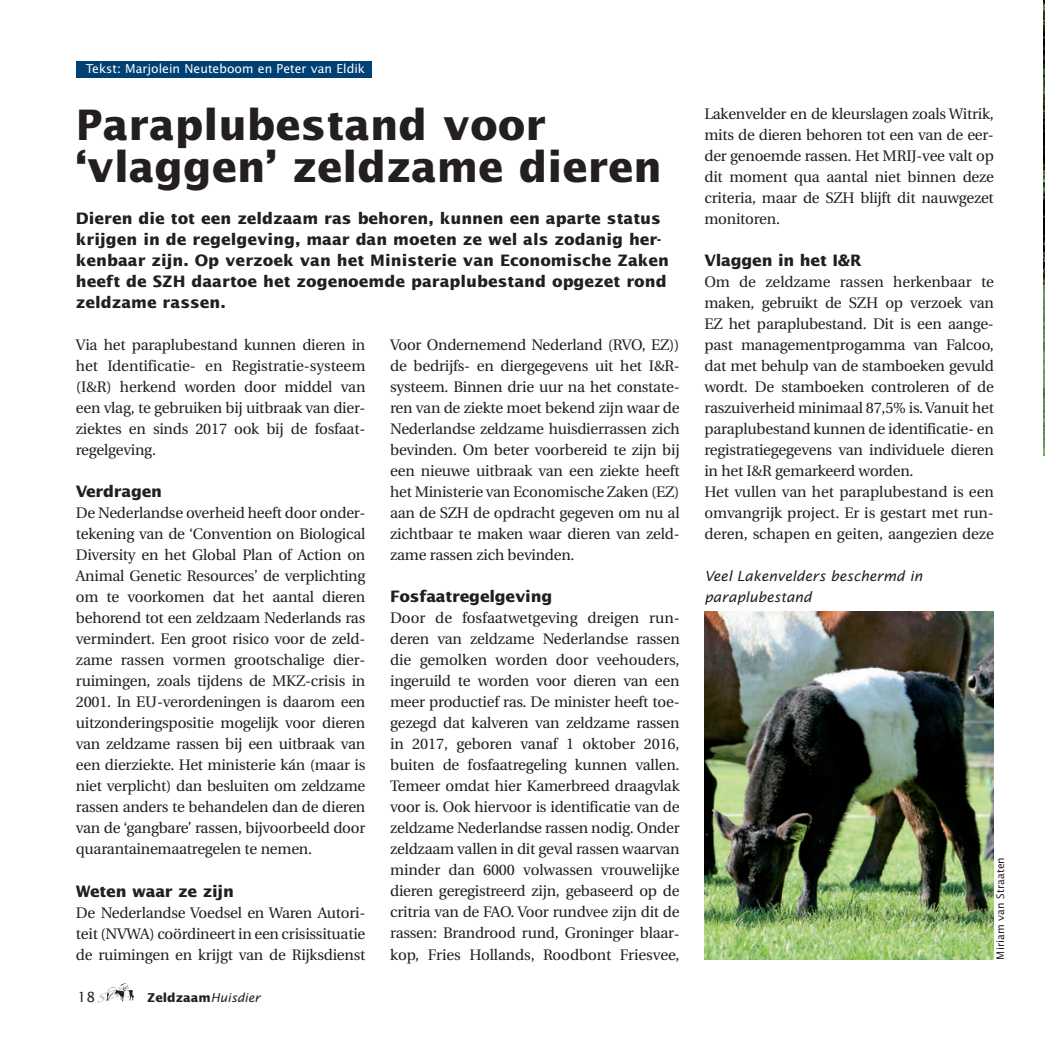
<style>
.page{position:relative;width:1045px;height:1045px;background:#fff}
.page>*{position:absolute;margin:0;border:0;box-sizing:border-box;transform-origin:0 0}
.t1{font:700 42px/42px "Lucida Sans";color:#231f20}
.t2{font:700 15.75px/21px "Lucida Sans";color:#231f20}
.t3{font:15.22px/21px "Utopia";letter-spacing:-.015em;color:#231f20;text-align:justify}
.t4{font:italic 14px/21px "Lucida Sans";color:#231f20}
.t5{font:14px "Lucida Sans";color:#231f20}
.t6{font:12.25px "Lucida Sans";color:#fff}
.t7{font:700 12.25px "Lucida Sans";color:#231f20}
.t8{font:10.5px "Lucida Sans";color:#231f20}
.s1{font-weight:400;font-style:italic}
</style>
<div class="page">
<img style="left:1043px;top:3px;width:2px;height:452px">
<svg style="left:98px;top:983px;width:36px;height:20px"></svg>
<div style="left:76px;top:61px;width:296px;height:16px;background:#004175"></div>
<img style="left:704px;top:612px;width:290px;height:347px">
<p class="t6" style="left:86px;top:61px;width:281px">Tekst: Marjolein Neuteboom en Peter van Eldik</p>
<h1 class="t1" style="left:76px;top:103px;width:588px">Paraplubestand voor ‘vlaggen’ zeldzame dieren</h1>
<p class="t2" style="left:76px;top:208px;width:595px">Dieren die tot een zeldzaam ras behoren, kunnen een aparte status krijgen in de regelgeving, maar dan moeten ze wel als zodanig her&shy;kenbaar zijn. Op verzoek van het Ministerie van Economische Zaken heeft de SZH daartoe het zogenoemde paraplubestand opgezet rond zeldzame rassen.</p>
<p class="t3" style="left:76px;top:335px;width:291px">Via het paraplubestand kunnen dieren in het Identificatie- en Registratie-systeem (I&amp;R) herkend worden door middel van een vlag, te gebruiken bij uitbraak van dier&shy;ziektes en sinds 2017 ook bij de fosfaat&shy;regelgeving.</p>
<p class="t2" style="left:76px;top:481px;width:88px">Verdragen</p>
<p class="t3" style="left:76px;top:503px;width:291px">De Nederlandse overheid heeft door onder&shy;tekening van de ‘Convention on Biological Diversity en het Global Plan of Action on Animal Genetic Resources’ de verplichting om te voorkomen dat het aantal dieren behorend tot een zeldzaam Nederlands ras vermindert. Een groot risico voor de zeld&shy;zame rassen vormen grootschalige dier&shy;ruimingen, zoals tijdens de MKZ-crisis in 2001. In EU-verordeningen is daarom een uitzonderingspositie mogelijk voor dieren van zeldzame rassen bij een uitbraak van een dierziekte. Het ministerie kán (maar is niet verplicht) dan besluiten om zeldzame rassen anders te behandelen dan de dieren van de ‘gangbare’ rassen, bijvoorbeeld door quarantainemaatregelen te nemen.</p>
<p class="t2" style="left:76px;top:880px;width:159px">Weten waar ze zijn</p>
<p class="t3" style="left:76px;top:902px;width:291px">De Nederlandse Voedsel en Waren Autori&shy;teit (NVWA) coördineert in een crisissituatie de ruimingen en krijgt van de Rijksdienst</p>
<p class="t5" style="left:78px;top:988px;width:19px">18</p>
<p class="t7" style="left:147px;top:989px;width:115px">Zeldzaam<span class="s1">Huisdier</span></p>
<p class="t3" style="left:390px;top:335px;width:291px">Voor Ondernemend Nederland (RVO, EZ)) de bedrijfs- en diergegevens uit het I&amp;R&shy;systeem. Binnen drie uur na het constate&shy;ren van de ziekte moet bekend zijn waar de Nederlandse zeldzame huisdierrassen zich bevinden. Om beter voorbereid te zijn bij een nieuwe uitbraak van een ziekte heeft het Ministerie van Economische Zaken (EZ) aan de SZH de opdracht gegeven om nu al zichtbaar te maken waar dieren van zeld&shy;zame rassen zich bevinden.</p>
<p class="t2" style="left:390px;top:586px;width:164px">Fosfaatregelgeving</p>
<p class="t3" style="left:390px;top:608px;width:291px">Door de fosfaatwetgeving dreigen run&shy;deren van zeldzame Nederlandse rassen die gemolken worden door veehouders, ingeruild te worden voor dieren van een meer productief ras. De minister heeft toe&shy;gezegd dat kalveren van zeldzame rassen in 2017, geboren vanaf 1 oktober 2016, buiten de fosfaatregeling kunnen vallen.<br>Temeer omdat hier Kamerbreed draagvlak voor is. Ook hiervoor is identificatie van de zeldzame Nederlandse rassen nodig. Onder zeldzaam vallen in dit geval rassen waarvan minder dan 6000 volwassen vrouwelijke dieren geregistreerd zijn, gebaseerd op de critria van de FAO. Voor rundvee zijn dit de rassen: Brandrood rund, Groninger blaar&shy;kop, Fries Hollands, Roodbont Friesvee,</p>
<p class="t3" style="left:704px;top:104px;width:291px">Lakenvelder en de kleurslagen zoals Witrik, mits de dieren behoren tot een van de eer&shy;der genoemde rassen. Het MRIJ-vee valt op dit moment qua aantal niet binnen deze criteria, maar de SZH blijft dit nauwgezet monitoren.</p>
<p class="t2" style="left:704px;top:250px;width:159px">Vlaggen in het I&amp;R</p>
<p class="t3" style="left:704px;top:272px;width:291px;text-align:left">Om de zeldzame rassen herkenbaar te maken, gebruikt de SZH op verzoek van EZ het paraplubestand. Dit is een aange&shy;past managementprogamma van Falcoo, dat met behulp van de stamboeken gevuld wordt. De stamboeken controleren of de raszuiverheid minimaal 87,5% is. Vanuit het paraplubestand kunnen de identificatie- en registratiegegevens van individuele dieren in het I&amp;R gemarkeerd worden.<br>Het vullen van het paraplubestand is een omvangrijk project. Er is gestart met run&shy;deren, schapen en geiten, aangezien deze</p>
<p class="t4" style="left:704px;top:565px;width:219px">Veel Lakenvelders beschermd in paraplubestand</p>
<p class="t8" style="left:994px;top:959px;width:104px;rotate:-90deg">Miriam van Straaten</p>
</div>
